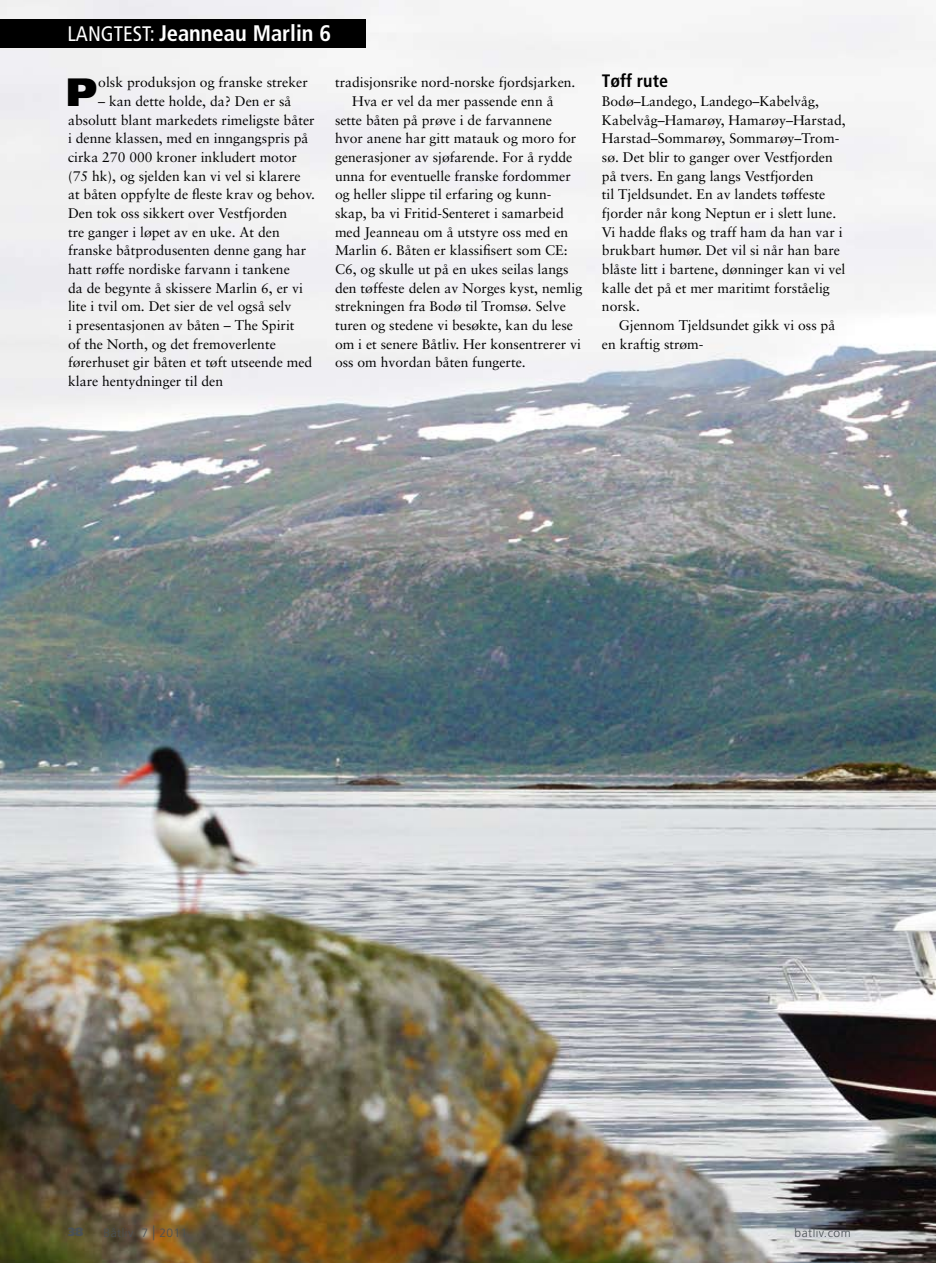
<style>
.page{position:relative;width:936px;height:1263px;background:#fff}
.page>*{position:absolute;margin:0;border:0;box-sizing:border-box;transform-origin:0 0}
.t1{font:900 39.45px "Frutiger";color:#000}
.t2{font:700 condensed 22.5px "Frutiger";color:#fff}
.t3{font:700 condensed 18px "Frutiger";color:#000}
.t4{font:13.95px/18.6px "Sabon";color:#000}
.t5{font:300 12px "Frutiger";letter-spacing:.04em;color:#4a5155}
.t6{font:900 12px "Frutiger";color:#4a5155}
.s1{font-weight:400;font-size:21px}
.s2{font-size:19.2px}
</style>
<div class="page">
<img style="left:0;top:0;width:935px;height:1263px">
<div style="left:0;top:19px;width:366px;height:29px;background:#000"></div>
<h2 class="t2" style="left:67px;top:20px;width:265px"><span class="s1">LANGTEST:</span> Jeanneau Marlin 6</h2>
<h1 class="t1" style="left:66px;top:68px;width:33px">P</h1>
<p class="t4" style="left:98px;top:73px;width:211px">olsk produksjon og franske streker</p>
<p class="t4" style="left:68px;top:92px;width:248px;text-indent:30px">– kan dette holde, da? Den er så absolutt blant markedets rimeligste båter i denne klassen, med en inngangspris på cirka 270 000 kroner inkludert motor (75 hk), og sjelden kan vi vel si klarere at båten oppfylte de fleste krav og behov.<br>Den tok oss sikkert over Vestfjorden<br>tre ganger i løpet av en uke. At den franske båtprodusenten denne gang har hatt røffe nordiske farvann i tankene<br>da de begynte å skissere Marlin 6, er vi lite i tvil om. Det sier de vel også selv<br>i presentasjonen av båten – The Spirit<br>of the North, og det fremoverlente førerhuset gir båten et tøft utseende med klare hentydninger til den</p>
<p class="t4" style="left:335px;top:73px;width:242px">tradisjonsrike nord-norske fjordsjarken.</p>
<p class="t4" style="left:352px;top:92px;width:203px">Hva er vel da mer passende enn å</p>
<p class="t4" style="left:335px;top:110px;width:219px">sette båten på prøve i de farvannene</p>
<p class="t4" style="left:335px;top:129px;width:243px">hvor anene har gitt matauk og moro for</p>
<p class="t4" style="left:335px;top:148px;width:239px">generasjoner av sjøfarende. For å rydde</p>
<p class="t4" style="left:335px;top:166px;width:237px">unna for eventuelle franske fordommer</p>
<p class="t4" style="left:335px;top:185px;width:218px">og heller slippe til erfaring og kunn-</p>
<p class="t4" style="left:335px;top:204px;width:230px">skap, ba vi Fritid-Senteret i samarbeid</p>
<p class="t4" style="left:335px;top:222px;width:235px">med Jeanneau om å utstyre oss med en</p>
<p class="t4" style="left:335px;top:241px;width:234px">Marlin 6. Båten er klassifisert som CE:</p>
<p class="t4" style="left:335px;top:260px;width:235px">C6, og skulle ut på en ukes seilas langs</p>
<p class="t4" style="left:335px;top:278px;width:249px">den tøffeste delen av Norges kyst, nemlig</p>
<p class="t4" style="left:335px;top:297px;width:232px">strekningen fra Bodø til Tromsø. Selve</p>
<p class="t4" style="left:335px;top:316px;width:239px">turen og stedene vi besøkte, kan du lese</p>
<p class="t4" style="left:335px;top:334px;width:247px">om i et senere Båtliv. Her konsentrerer vi</p>
<p class="t4" style="left:335px;top:353px;width:192px">oss om hvordan båten fungerte.</p>
<p class="t3" style="left:602px;top:71px;width:68px">Tøff rute</p>
<p class="t4" style="left:602px;top:92px;width:245px">Bodø–Landego, Landego–Kabelvåg, Kabelvåg–Hamarøy, Hamarøy–Harstad, Harstad–Sommarøy, Sommarøy–Trom&shy;sø. Det blir to ganger over Vestfjorden på tvers. En gang langs Vestfjorden<br>til Tjeldsundet. En av landets tøffeste fjorder når kong Neptun er i slett lune.<br>Vi hadde flaks og traff ham da han var i brukbart humør. Det vil si når han bare blåste litt i bartene, dønninger kan vi vel kalle det på et mer maritimt forståelig norsk.</p>
<p class="t4" style="left:602px;top:316px;width:235px;text-indent:17px">Gjennom Tjeldsundet gikk vi oss på en kraftig strøm-</p>
<p class="t5" style="left:104px;top:1226px;width:85px">Båtliv 7 <span class="s2">|</span> 2011</p>
<p class="t6" style="left:68px;top:1224px;width:17px">38</p>
<p class="t5" style="left:794px;top:1226px;width:58px">batliv.com</p>
</div>
